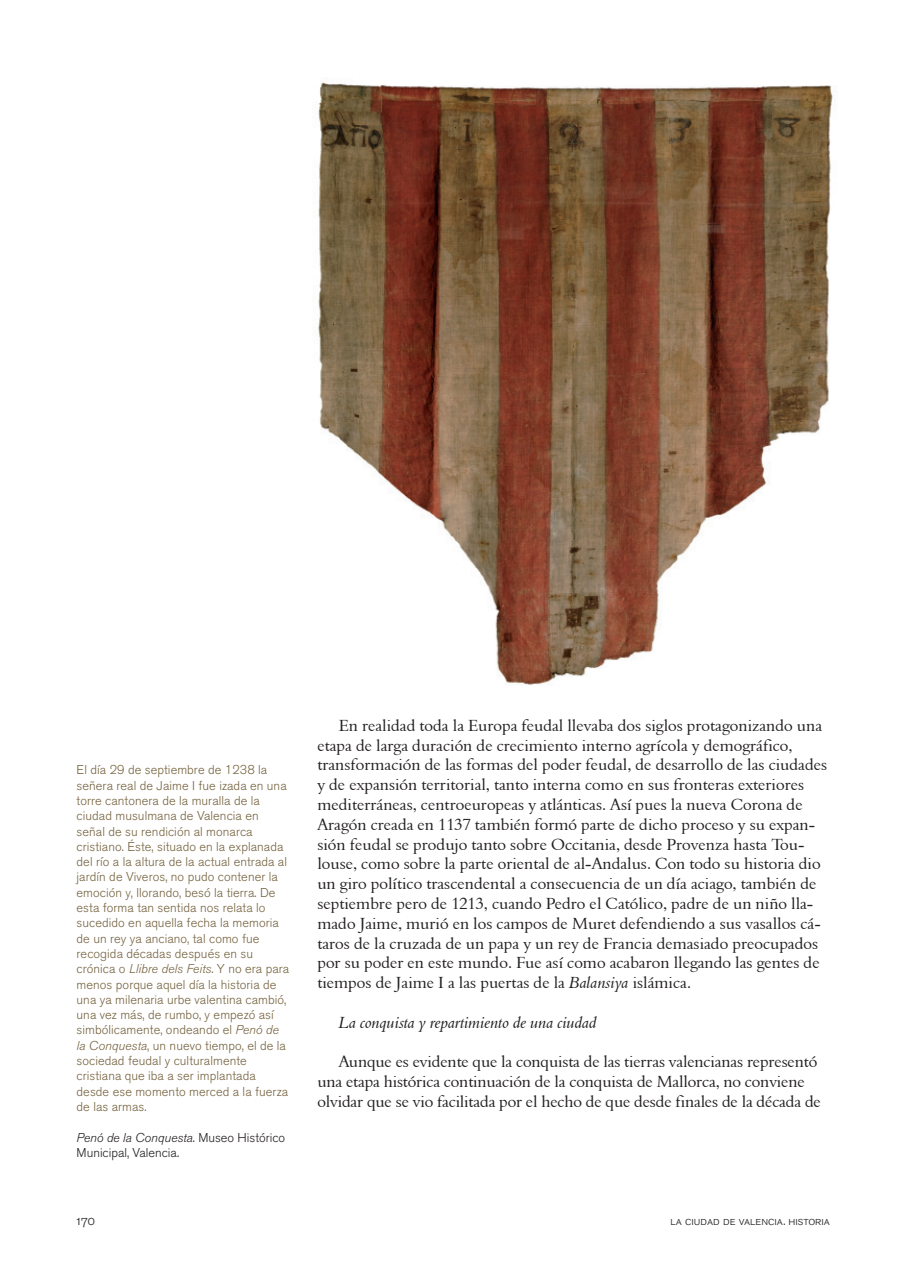
<style>
.page{position:relative;width:915px;height:1276px;background:#fff}
.page>*{position:absolute;margin:0;border:0;box-sizing:border-box;transform-origin:0 0}
.TEXTO{font:16.5px/19.8px "Aldine 401 BT Roman A";color:#231f20}
.SUBTITULO_2{font:16.5px "Aldine 401 BT Italic A";color:#231f20}
.t1{font:13.5px "Akzidenz Grotesk BQ Light SC";color:#231f20}
.DESTACADOS{font:300 12.75px/15.3px "Akzidenz Grotesk BQ";letter-spacing:.005em;color:#766340}
.t2{font:300 12.75px/15.3px "Akzidenz Grotesk BQ";color:#231f20}
.t3{font:12px "Akzidenz Grotesk BQ Light SC";color:#231f20}
.s1{font-style:italic}
.s2{font-family:"Aldine 401 BT Italic A"}
</style>
<div class="page">
<img style="left:313px;top:82px;width:520px;height:603px">
<p class="DESTACADOS" style="left:77px;top:762px;width:214px">El día 29 de septiembre de 1238 la señera real de Jaime I fue izada en una torre cantonera de la muralla de la ciudad musulmana de Valencia en señal de su rendición al monarca cristiano. Éste, situado en la explanada del río a la altura de la actual entrada al jardín de Viveros, no pudo contener la emoción y, llorando, besó la tierra. De esta forma tan sentida nos relata lo sucedido en aquella fecha la memoria de un rey ya anciano, tal como fue recogida décadas después en su crónica o <span class="s1">Llibre dels Feits</span>. Y no era para menos porque aquel día la historia de una ya milenaria urbe valentina cambió, una vez más, de rumbo, y empezó así simbólicamente, ondeando el <span class="s1">Penó de la Conquesta</span>, un nuevo tiempo, el de la sociedad feudal y culturalmente cristiana que iba a ser implantada desde ese momento merced a la fuerza de las armas.</p>
<p class="t2" style="left:77px;top:1129px;width:210px"><span class="s1">Penó de la Conquesta</span>. Museo Histórico<br>Municipal, Valencia.</p>
<p class="TEXTO" style="left:317px;top:715px;width:511px;text-indent:21px">En realidad toda la Europa feudal llevaba dos siglos protagonizando una etapa de larga duración de crecimiento interno agrícola y demográfico, transformación de las formas del poder feudal, de desarrollo de las ciudades y de expansión territorial, tanto interna como en sus fronteras exteriores mediterráneas, centroeuropeas y atlánticas. Así pues la nueva Corona de Aragón creada en 1137 también formó parte de dicho proceso y su expan&shy;sión feudal se produjo tanto sobre Occitania, desde Provenza hasta Tou&shy;louse, como sobre la parte oriental de al-Andalus. Con todo su historia dio un giro político trascendental a consecuencia de un día aciago, también de septiembre pero de 1213, cuando Pedro el Católico, padre de un niño lla&shy;mado Jaime, murió en los campos de Muret defendiendo a sus vasallos cá&shy;taros de la cruzada de un papa y un rey de Francia demasiado preocupados por su poder en este mundo. Fue así como acabaron llegando las gentes de tiempos de Jaime I a las puertas de la <span class="s2">Balansiya</span> islámica.</p>
<p class="SUBTITULO_2" style="left:338px;top:1012px;width:259px">La conquista y repartimiento de una ciudad</p>
<p class="TEXTO" style="left:317px;top:1051px;width:505px;text-indent:21px">Aunque es evidente que la conquista de las tierras valencianas representó una etapa histórica continuación de la conquista de Mallorca, no conviene olvidar que se vio facilitada por el hecho de que desde finales de la década de</p>
<p class="t1" style="left:77px;top:1212px;width:20px">170</p>
<p class="t3" style="left:670px;top:1213px;width:161px">la ciudad de valencia. historia</p>
</div>
